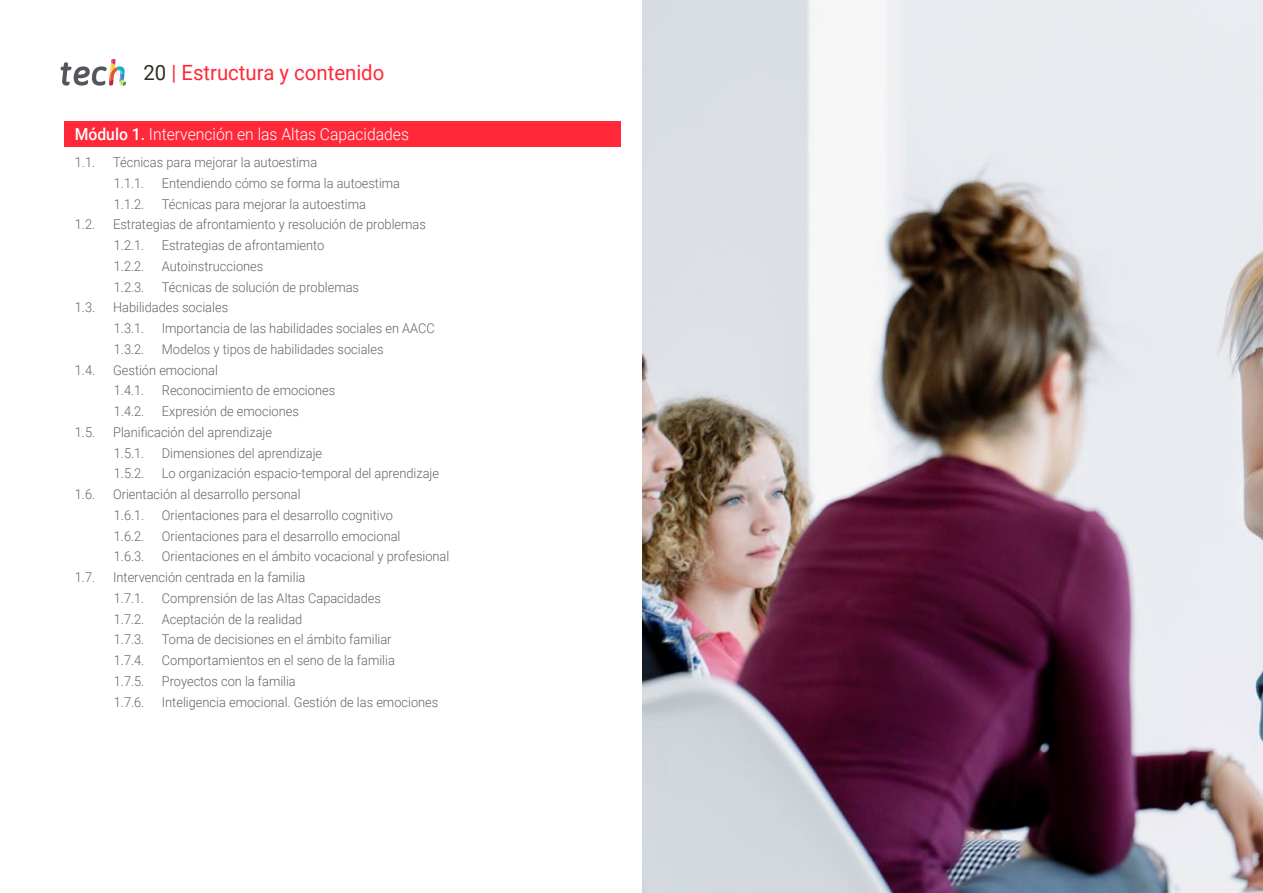
<style>
.page{position:relative;width:1263px;height:893px;background:#fff}
.page>*{position:absolute;margin:0;border:0;box-sizing:border-box;transform-origin:0 0}
.t1{font:21px "Roboto";color:#ff293a}
.t2{font:300 16.5px "Roboto";color:#fff;scale:.95 1}
.t3{font:300 13.5px/20.7px "Roboto";color:#61646a;scale:.95 1}
.s1{color:#312e20}
.s2{font-weight:500}
</style>
<div class="page">
<img style="left:642px;top:0;width:621px;height:893px">
<svg style="left:61px;top:59px;width:65px;height:27px"></svg>
<div style="left:64px;top:121px;width:557px;height:25px;background:#ff293a"></div>
<h1 class="t1" style="left:144px;top:57px;width:242px"><span class="s1">20</span> | Estructura y contenido</h1>
<p class="t2" style="left:75px;top:123px;width:353px"><span class="s2">Módulo 1.</span> Intervención en las Altas Capacidades</p>
<p class="t3" style="left:75px;top:151px;width:23px">1.1.</p>
<p class="t3" style="left:113px;top:151px;width:216px">Técnicas para mejorar la autoestima<br>1.1.1.</p>
<p class="t3" style="left:162px;top:172px;width:252px">Entendiendo cómo se forma la autoestima</p>
<p class="t3" style="left:114px;top:193px;width:34px">1.1.2.</p>
<p class="t3" style="left:162px;top:193px;width:216px">Técnicas para mejorar la autoestima</p>
<p class="t3" style="left:75px;top:214px;width:23px">1.2.</p>
<p class="t3" style="left:113px;top:214px;width:331px">Estrategias de afrontamiento y resolución de problemas<br>1.2.1.</p>
<p class="t3" style="left:162px;top:234px;width:173px">Estrategias de afrontamiento</p>
<p class="t3" style="left:114px;top:255px;width:34px">1.2.2.</p>
<p class="t3" style="left:162px;top:255px;width:108px">Autoinstrucciones</p>
<p class="t3" style="left:114px;top:276px;width:34px">1.2.3.</p>
<p class="t3" style="left:162px;top:276px;width:209px">Técnicas de solución de problemas</p>
<p class="t3" style="left:75px;top:297px;width:23px">1.3.</p>
<p class="t3" style="left:113px;top:297px;width:123px">Habilidades sociales<br>1.3.1.</p>
<p class="t3" style="left:162px;top:317px;width:289px">Importancia de las habilidades sociales en AACC</p>
<p class="t3" style="left:114px;top:338px;width:34px">1.3.2.</p>
<p class="t3" style="left:162px;top:338px;width:235px">Modelos y tipos de habilidades sociales</p>
<p class="t3" style="left:75px;top:359px;width:23px">1.4.</p>
<p class="t3" style="left:113px;top:359px;width:112px">Gestión emocional<br>1.4.1.</p>
<p class="t3" style="left:162px;top:380px;width:184px">Reconocimiento de emociones</p>
<p class="t3" style="left:114px;top:400px;width:34px">1.4.2.</p>
<p class="t3" style="left:162px;top:400px;width:146px">Expresión de emociones</p>
<p class="t3" style="left:75px;top:421px;width:23px">1.5.</p>
<p class="t3" style="left:113px;top:421px;width:169px">Planificación del aprendizaje<br>1.5.1.</p>
<p class="t3" style="left:162px;top:442px;width:170px">Dimensiones del aprendizaje</p>
<p class="t3" style="left:114px;top:463px;width:34px">1.5.2.</p>
<p class="t3" style="left:162px;top:463px;width:293px">Lo organización espacio-temporal del aprendizaje</p>
<p class="t3" style="left:75px;top:483px;width:23px">1.6.</p>
<p class="t3" style="left:113px;top:483px;width:199px">Orientación al desarrollo personal<br>1.6.1.</p>
<p class="t3" style="left:162px;top:504px;width:245px">Orientaciones para el desarrollo cognitivo</p>
<p class="t3" style="left:114px;top:525px;width:34px">1.6.2.</p>
<p class="t3" style="left:162px;top:525px;width:253px">Orientaciones para el desarrollo emocional</p>
<p class="t3" style="left:114px;top:546px;width:34px">1.6.3.</p>
<p class="t3" style="left:162px;top:546px;width:304px">Orientaciones en el ámbito vocacional y profesional</p>
<p class="t3" style="left:75px;top:566px;width:23px">1.7.</p>
<p class="t3" style="left:113px;top:566px;width:204px">Intervención centrada en la familia<br>1.7.1.</p>
<p class="t3" style="left:162px;top:587px;width:232px">Comprensión de las Altas Capacidades</p>
<p class="t3" style="left:114px;top:608px;width:34px">1.7.2.</p>
<p class="t3" style="left:162px;top:608px;width:149px">Aceptación de la realidad</p>
<p class="t3" style="left:114px;top:629px;width:34px">1.7.3.</p>
<p class="t3" style="left:162px;top:629px;width:243px">Toma de decisiones en el ámbito familiar</p>
<p class="t3" style="left:114px;top:649px;width:34px">1.7.4.</p>
<p class="t3" style="left:162px;top:649px;width:247px">Comportamientos en el seno de la familia</p>
<p class="t3" style="left:114px;top:670px;width:34px">1.7.5.</p>
<p class="t3" style="left:162px;top:670px;width:143px">Proyectos con la familia</p>
<p class="t3" style="left:114px;top:691px;width:34px">1.7.6.</p>
<p class="t3" style="left:162px;top:691px;width:293px">Inteligencia emocional. Gestión de las emociones</p>
</div>
